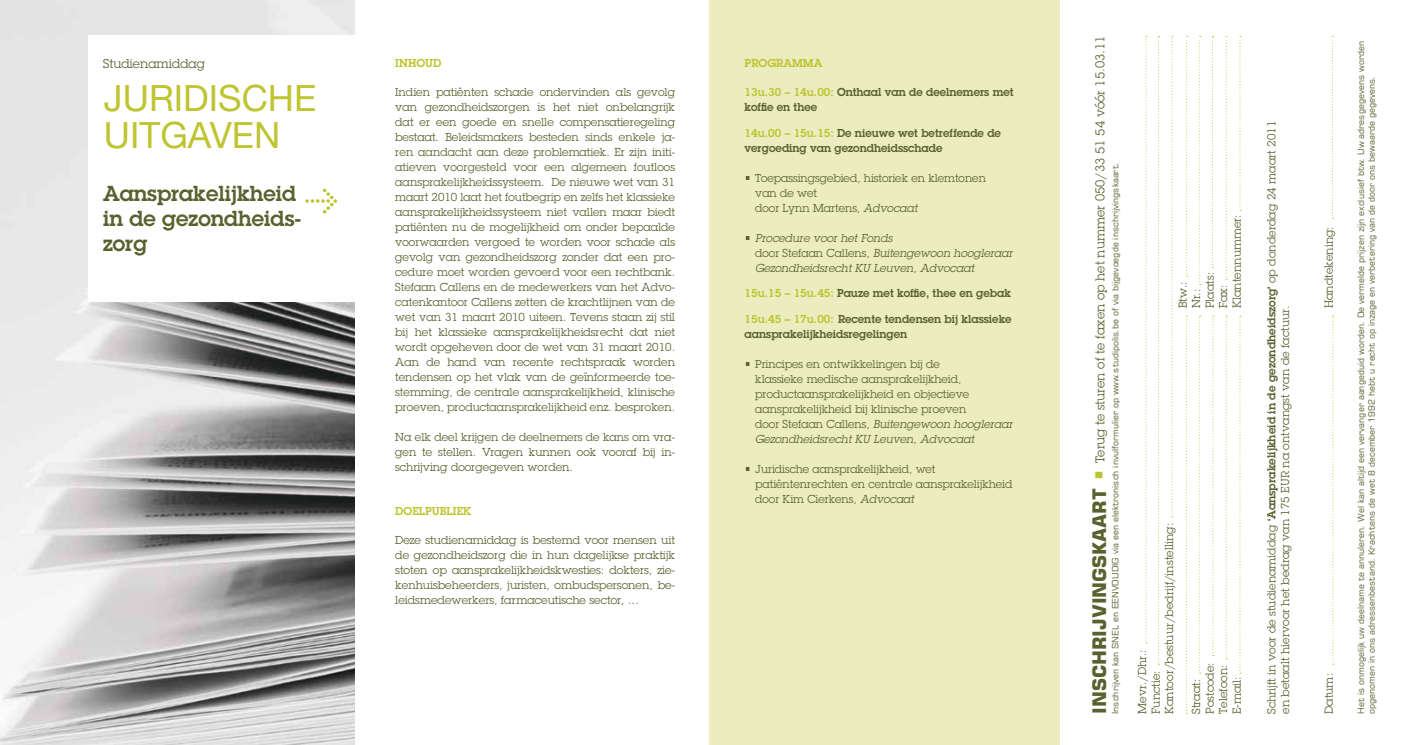
<style>
.page{position:relative;width:1411px;height:745px;background:#fff}
.page>*{position:absolute;margin:0;border:0;box-sizing:border-box;transform-origin:0 0}
.t1{font:36.25px/37.5px "Helvetica Neue";color:#bec530}
.t2{font:600 21.25px/25px "Lubalin Graph";color:#59612e}
.t3{font:12.5px "Lubalin Graph";color:#59612e}
.t4{font:11.25px/15px "Lubalin Graph";color:#59612e}
.t5{font:600 11.25px/15px "Lubalin Graph";color:#59612e}
.t6{font:italic 11.25px/15px "Lubalin Graph";color:#59612e}
.t7{font:600 11.25px "Lubalin Graph";color:#bec530}
.t8{font:8.75px "Square 721 BT";color:#59612e}
.s1{color:#bec530}
.s2{font-style:italic}
.s3{font-style:normal}
.s4{font-family:"Square 721 BT";font-weight:700;font-size:18.75px}
.s5{font-size:20px;color:#bec530}
.s6{font-weight:600}
</style>
<div class="page">
<img style="left:0;top:0;width:354px;height:744px">
<div style="left:709px;top:0;width:350px;height:744px;background:#ebedc1"></div>
<div style="left:88px;top:35px;width:273px;height:266px;background:#fff"></div>
<svg style="left:1145px;top:36px;width:1px;height:607px"></svg>
<svg style="left:1158px;top:36px;width:1px;height:628px"></svg>
<svg style="left:1171px;top:36px;width:1px;height:481px"></svg>
<svg style="left:1199px;top:315px;width:1px;height:358px"></svg>
<svg style="left:1212px;top:315px;width:1px;height:338px"></svg>
<svg style="left:1225px;top:315px;width:2px;height:344px"></svg>
<svg style="left:1239px;top:315px;width:1px;height:358px"></svg>
<svg style="left:1225px;top:36px;width:2px;height:243px"></svg>
<svg style="left:1239px;top:36px;width:1px;height:175px"></svg>
<svg style="left:1212px;top:36px;width:1px;height:232px"></svg>
<svg style="left:1199px;top:36px;width:1px;height:249px"></svg>
<svg style="left:1332px;top:315px;width:1px;height:349px"></svg>
<svg style="left:1332px;top:36px;width:1px;height:183px"></svg>
<svg style="left:1186px;top:315px;width:1px;height:398px"></svg>
<svg style="left:1186px;top:36px;width:1px;height:240px"></svg>
<p class="t3" style="left:103px;top:56px;width:103px">Studienamiddag</p>
<h1 class="t1" style="left:104px;top:78px;width:214px">JURIDISCHE<br>UITGAVEN</h1>
<h2 class="t2" style="left:103px;top:181px;width:200px">Aansprakelijkheid in de gezondheids&shy;zorg</h2>
<p class="t7" style="left:395px;top:56px;width:48px">INHOUD</p>
<p class="t4" style="left:395px;top:84px;width:281px;text-align:justify">Indien patiënten schade ondervinden als gevolg van gezondheidszorgen is het niet onbelangrijk dat er een goede en snelle compensatieregeling bestaat. Beleidsmakers besteden sinds enkele ja&shy;ren aandacht aan deze problematiek. Er zijn initi&shy;atieven voorgesteld voor een algemeen foutloos aansprakelijkheidssysteem. De nieuwe wet van 31 maart 2010 laat het foutbegrip en zelfs het klassieke aansprakelijkheidssysteem niet vallen maar biedt patiënten nu de mogelijkheid om onder bepaalde voorwaarden vergoed te worden voor schade als gevolg van gezondheidszorg zonder dat een pro&shy;cedure moet worden gevoerd voor een rechtbank.<br>Stefaan Callens en de medewerkers van het Advo&shy;catenkantoor Callens zetten de krachtlijnen van de wet van 31 maart 2010 uiteen. Tevens staan zij stil bij het klassieke aansprakelijkheidsrecht dat niet wordt opgeheven door de wet van 31 maart 2010.<br>Aan de hand van recente rechtspraak worden tendensen op het vlak van de geïnformeerde toe&shy;stemming, de centrale aansprakelijkheid, klinische proeven, productaansprakelijkheid enz. besproken.</p>
<p class="t4" style="left:395px;top:429px;width:281px;text-align:justify">Na elk deel krijgen de deelnemers de kans om vra&shy;gen te stellen. Vragen kunnen ook vooraf bij in&shy;schrijving doorgegeven worden.</p>
<p class="t7" style="left:395px;top:503px;width:78px">DOELPUBLIEK</p>
<p class="t4" style="left:395px;top:531px;width:281px;text-align:justify">Deze studienamiddag is bestemd voor mensen uit de gezondheidszorg die in hun dagelijkse praktijk stoten op aansprakelijkheidskwesties: dokters, zie&shy;kenhuisbeheerders, juristen, ombudspersonen, be&shy;leidsmedewerkers, farmaceutische sector, …</p>
<p class="t7" style="left:744px;top:56px;width:79px">PROGRAMMA</p>
<p class="t5" style="left:744px;top:84px;width:270px"><span class="s1">13u.30 – 14u.00:</span> Onthaal van de deelnemers met koffie en thee</p>
<p class="t5" style="left:744px;top:125px;width:258px"><span class="s1">14u.00 – 15u.15:</span> De nieuwe wet betreffende de vergoeding van gezondheidsschade</p>
<p class="t4" style="left:755px;top:170px;width:232px;text-indent:-11px">• Toepassingsgebied, historiek en klemtonen van de wet<br>door Lynn Martens, <span class="s2">Advocaat</span></p>
<p class="t6" style="left:755px;top:230px;width:261px;text-indent:-11px"><span class="s3">•</span> Procedure voor het Fonds<br><span class="s3">d o o r S t e f a a n C a l l e n s ,</span> Buitengewoon hoogleraar<br>Gezondheidsrecht KU Leuven, Advocaat</p>
<p class="t5" style="left:744px;top:285px;width:268px"><span class="s1">15u.15 – 15u.45:</span> Pauze met koffie, thee en gebak</p>
<p class="t5" style="left:744px;top:311px;width:268px"><span class="s1">15u.45 – 17u.00:</span> Recente tendensen bij klassieke aansprakelijkheidsregelingen</p>
<p class="t4" style="left:755px;top:356px;width:261px;text-indent:-11px">• Principes en ontwikkelingen bij de<br>klassieke medische aansprakelijkheid, productaansprakelijkheid en objectieve aansprakelijkheid bij klinische proeven<br>d o o r S t e f a a n C a l l e n s , <span class="s2">Buitengewoon hoogleraar Gezondheidsrecht KU Leuven, Advocaat</span></p>
<p class="t4" style="left:755px;top:461px;width:258px;text-indent:-11px">• Juridische aansprakelijkheid, wet patiëntenrechten en centrale aansprakelijkheid door Kim Cierkens, <span class="s2">Advocaat</span></p>
<p class="t3" style="left:1092px;top:713px;width:679px;rotate:-90deg"><span class="s4">INSCHRIJVINGSKAART</span> <span class="s5">•</span> Terug te sturen of te faxen op het nummer 050/33 51 54 vóór 15.03.11</p>
<p class="t8" style="left:1109px;top:713px;width:553px;rotate:-90deg">I nschrijven kan SNEL en EENVOUDIG via een elektronisch invulformulier op www.studipolis.be of via bijgevoegde inschrijvingskaart.</p>
<p class="t4" style="left:1229px;top:308px;width:96px;rotate:-90deg">Klantennummer:</p>
<p class="t4" style="left:1202px;top:308px;width:38px;rotate:-90deg">Plaats:</p>
<p class="t4" style="left:1175px;top:308px;width:28px;rotate:-90deg">Btw.:</p>
<p class="t4" style="left:1215px;top:308px;width:25px;rotate:-90deg">Fax:</p>
<p class="t4" style="left:1188px;top:308px;width:21px;rotate:-90deg">Nr.:</p>
<p class="t4" style="left:1135px;top:713px;width:192px;line-height:13.5px;rotate:-90deg">Mevr./Dhr.:<br>Functie:<br>Kantoor/bestuur/bedrijf/instelling:</p>
<p class="t4" style="left:1202px;top:713px;width:53px;rotate:-90deg">Postcode:</p>
<p class="t4" style="left:1215px;top:713px;width:51px;rotate:-90deg">Telefoon:</p>
<p class="t4" style="left:1229px;top:713px;width:39px;rotate:-90deg">E-mail:</p>
<p class="t4" style="left:1188px;top:713px;width:37px;rotate:-90deg">Straat:</p>
<p class="t4" style="left:1264px;top:713px;width:594px;line-height:13.5px;rotate:-90deg">Schrijft in voor de studienamiddag <span class="s6">‘Aansprakelijkheid in de gezondheidszorg’</span> op donderdag 24 maart 2011 en betaalt hiervoor het bedrag van 175 EUR na ontvangst van de factuur.</p>
<p class="t4" style="left:1320px;top:308px;width:84px;rotate:-90deg">Handtekening:</p>
<p class="t4" style="left:1320px;top:713px;width:42px;rotate:-90deg">Datum:</p>
<p class="t8" style="left:1355px;top:713px;width:673px;rotate:-90deg">Het is onmogelijk uw deelname te annuleren. Wel kan altijd een vervanger aangeduid worden. De vermelde prijzen zijn exclusief btw. Uw adresgegevens worden</p>
<p class="t8" style="left:1365px;top:713px;width:639px;rotate:-90deg">opgenomen in ons adressenbestand. Krachtens de wet 8 december 1992 hebt u recht op inzage en verbetering van de door ons bewaarde gegevens.</p>
</div>
